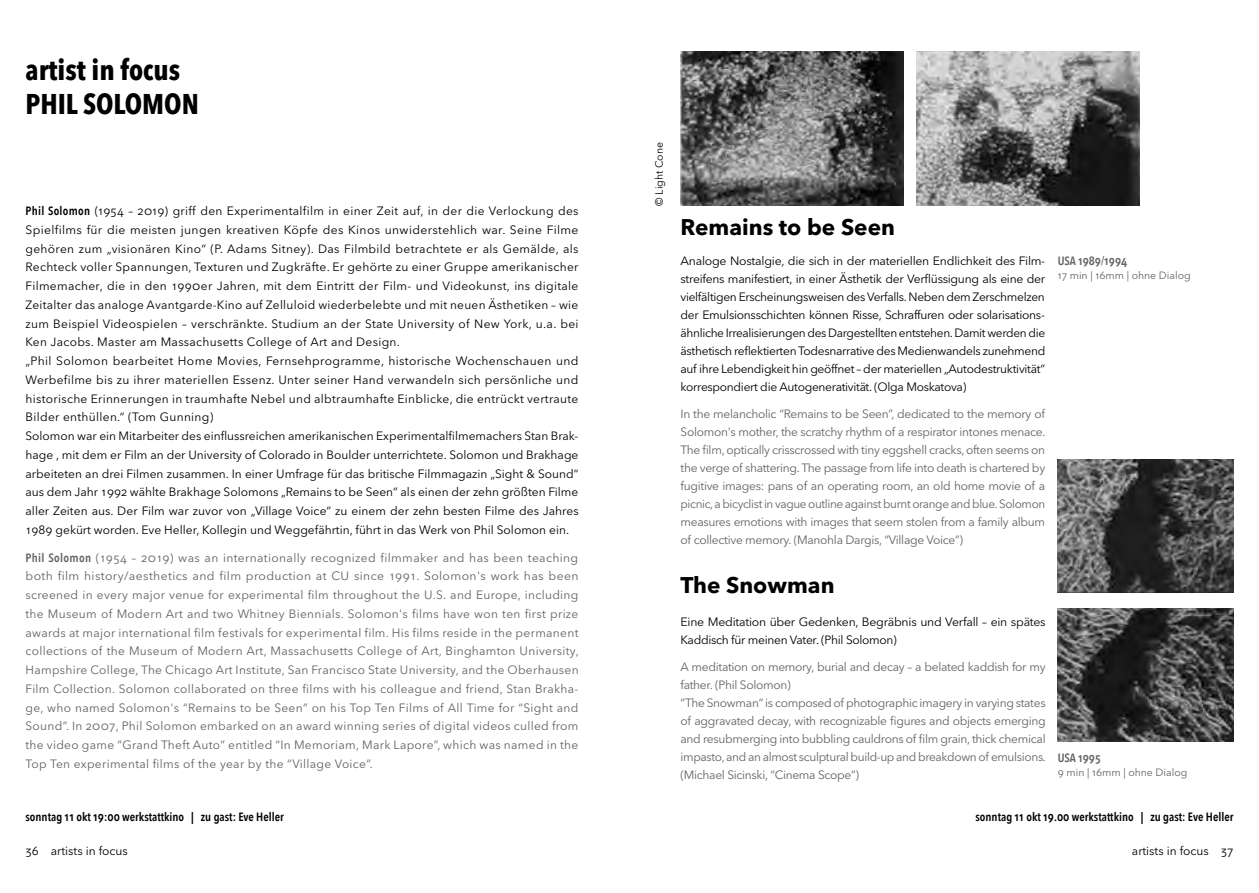
<style>
.page{position:relative;width:1259px;height:893px;background:#fff}
.page>*{position:absolute;margin:0;border:0;box-sizing:border-box;transform-origin:0 0}
.t1{font:700 28.5px/34.2px "Avenir Next Condensed";color:#000}
.t2{font:700 22.5px "Avenir Next LT Pro";color:#000}
.t3{font:12px/18.8px "Avenir Next LT Pro";letter-spacing:.025em;color:#000}
.t4{font:12px/18px "Avenir Next LT Pro";letter-spacing:-.025em;color:#646363;text-align:justify}
.t5{font:600 12px "Avenir Next Condensed";color:#000}
.t6{font:12px/18px "Avenir Next LT Pro";letter-spacing:-.02em;color:#000}
.t7{font:12px "Avenir Next LT Pro";color:#000}
.t8{font:600 12px "Avenir Next Condensed";color:#646363}
.t9{font:10.5px "Avenir Next LT Pro";color:#646363}
.t10{font:10.5px "Avenir Next LT Pro";color:#000}
.s1{font-family:"Avenir Next Condensed";font-weight:600}
</style>
<div class="page">
<img style="left:1057px;top:459px;width:176px;height:134px">
<img style="left:1057px;top:608px;width:176px;height:134px">
<img style="left:916px;top:51px;width:223px;height:155px">
<img style="left:680px;top:51px;width:223px;height:155px">
<h1 class="t1" style="left:26px;top:52px;width:175px">artist in focus<br>PHIL SOLOMON</h1>
<p class="t3" style="left:26px;top:202px;width:554px"><span class="s1">Phil Solomon</span> (1954 – 2019) griff den Experimentalfilm in einer Zeit auf, in der die Verlockung des Spielfilms für die meisten jungen kreativen Köpfe des Kinos unwiderstehlich war. Seine Filme gehören zum „visionären Kino“ (P. Adams Sitney). Das Filmbild betrachtete er als Gemälde, als Rechteck voller Spannungen, Texturen und Zugkräfte. Er gehörte zu einer Gruppe amerikanischer Filmemacher, die in den 1990er Jahren, mit dem Eintritt der Film- und Videokunst, ins digitale Zeitalter das analoge Avantgarde-Kino auf Zelluloid wiederbelebte und mit neuen Ästhetiken – wie zum Beispiel Videospielen – verschränkte. Studium an der State University of New York, u.a. bei Ken Jacobs. Master am Massachusetts College of Art and Design.<br>„Phil Solomon bearbeitet Home Movies, Fernsehprogramme, historische Wochenschauen und Werbefilme bis zu ihrer materiellen Essenz. Unter seiner Hand verwandeln sich persönliche und historische Erinnerungen in traumhafte Nebel und albtraumhafte Einblicke, die entrückt vertraute Bilder enthüllen.“ (Tom Gunning)<br>Solomon war ein Mitarbeiter des einflussreichen amerikanischen Experimentalfilmemachers Stan Brak&shy;hage , mit dem er Film an der University of Colorado in Boulder unterrichtete. Solomon und Brakhage arbeiteten an drei Filmen zusammen. In einer Umfrage für das britische Filmmagazin „Sight &amp; Sound“ aus dem Jahr 1992 wählte Brakhage Solomons „Remains to be Seen“ als einen der zehn größten Filme aller Zeiten aus. Der Film war zuvor von „Village Voice“ zu einem der zehn besten Filme des Jahres 1989 gekürt worden. Eve Heller, Kollegin und Weggefährtin, führt in das Werk von Phil Solomon ein.</p>
<p class="t4" style="left:26px;top:548px;width:555px;line-height:18.8px"><span class="s1">Phil Solomon</span> (1954 – 2019) was an internationally recognized filmmaker and has been teaching both film history/aesthetics and film production at CU since 1991. Solomon's work has been screened in every major venue for experimental film throughout the U.S. and Europe, including the Museum of Modern Art and two Whitney Biennials. Solomon's films have won ten first prize awards at major international film festivals for experimental film. His films reside in the permanent collections of the Museum of Modern Art, Massachusetts College of Art, Binghamton University, Hampshire College, The Chicago Art Institute, San Francisco State University, and the Oberhausen Film Collection. Solomon collaborated on three films with his colleague and friend, Stan Brakha&shy;ge, who named Solomon's “Remains to be Seen” on his Top Ten Films of All Time for “Sight and Sound”. In 2007, Phil Solomon embarked on an award winning series of digital videos culled from the video game “Grand Theft Auto” entitled “In Memoriam, Mark Lapore”, which was named in the Top Ten experimental films of the year by the “Village Voice”.</p>
<p class="t10" style="left:653px;top:206px;width:65px;rotate:-90deg">© Light Cone</p>
<h2 class="t2" style="left:680px;top:214px;width:216px">Remains to be Seen</h2>
<p class="t3" style="left:680px;top:252px;width:366px;line-height:18px;text-align:justify">Analoge Nostalgie, die sich in der materiellen Endlichkeit des Film&shy;streifens manifestiert, in einer Ästhetik der Verflüssigung als eine der vielfältigen Erscheinungsweisen des Verfalls. Neben dem Zerschmelzen der Emulsionsschichten können Risse, Schraffuren oder solarisations&shy;ähnliche Irrealisierungen des Dargestellten entstehen. Damit werden die ästhetisch reflektierten Todesnarrative des Medienwandels zunehmend auf ihre Lebendigkeit hin geöffnet – der materiellen „Autodestruktivität“ korrespondiert die Autogenerativität. (Olga Moskatova)</p>
<p class="t4" style="left:680px;top:405px;width:366px">In the melancholic “Remains to be Seen”, dedicated to the memory of Solomon's mother, the scratchy rhythm of a respirator intones menace.<br>The film, optically crisscrossed with tiny eggshell cracks, often seems on the verge of shattering. The passage from life into death is chartered by fugitive images: pans of an operating room, an old home movie of a picnic, a bicyclist in vague outline against burnt orange and blue. Solomon measures emotions with images that seem stolen from a family album of collective memory. (Manohla Dargis, “Village Voice”)</p>
<h2 class="t2" style="left:680px;top:571px;width:155px">The Snowman</h2>
<p class="t6" style="left:680px;top:613px;width:367px">Eine Meditation über Gedenken, Begräbnis und Verfall – ein spätes<br>Kaddisch für meinen Vater. (Phil Solomon)</p>
<p class="t4" style="left:680px;top:658px;width:367px;text-align:left">A meditation on memory, burial and decay – a belated kaddish for my father. (Phil Solomon)<br>“The Snowman“ is composed of photographic imagery in varying states of aggravated decay, with recognizable figures and objects emerging and resubmerging into bubbling cauldrons of film grain, thick chemical impasto, and an almost sculptural build-up and breakdown of emulsions. (Michael Sicinski, “Cinema Scope”)</p>
<p class="t8" style="left:1057px;top:250px;width:71px">USA 1989/1994</p>
<p class="t9" style="left:1057px;top:269px;width:135px">17 min | 16mm | ohne Dialog</p>
<p class="t8" style="left:1057px;top:748px;width:44px">USA 1995</p>
<p class="t9" style="left:1057px;top:766px;width:131px">9 min | 16mm | ohne Dialog</p>
<p class="t5" style="left:26px;top:806px;width:260px">sonntag 11 okt 19:00 werkstattkino | zu gast: Eve Heller</p>
<p class="t5" style="left:975px;top:806px;width:259px">sonntag 11 okt 19.00 werkstattkino | zu gast: Eve Heller</p>
<p class="t7" style="left:26px;top:844px;width:104px">36 artists in focus</p>
<p class="t7" style="left:1132px;top:844px;width:103px">artists in focus 37</p>
</div>
